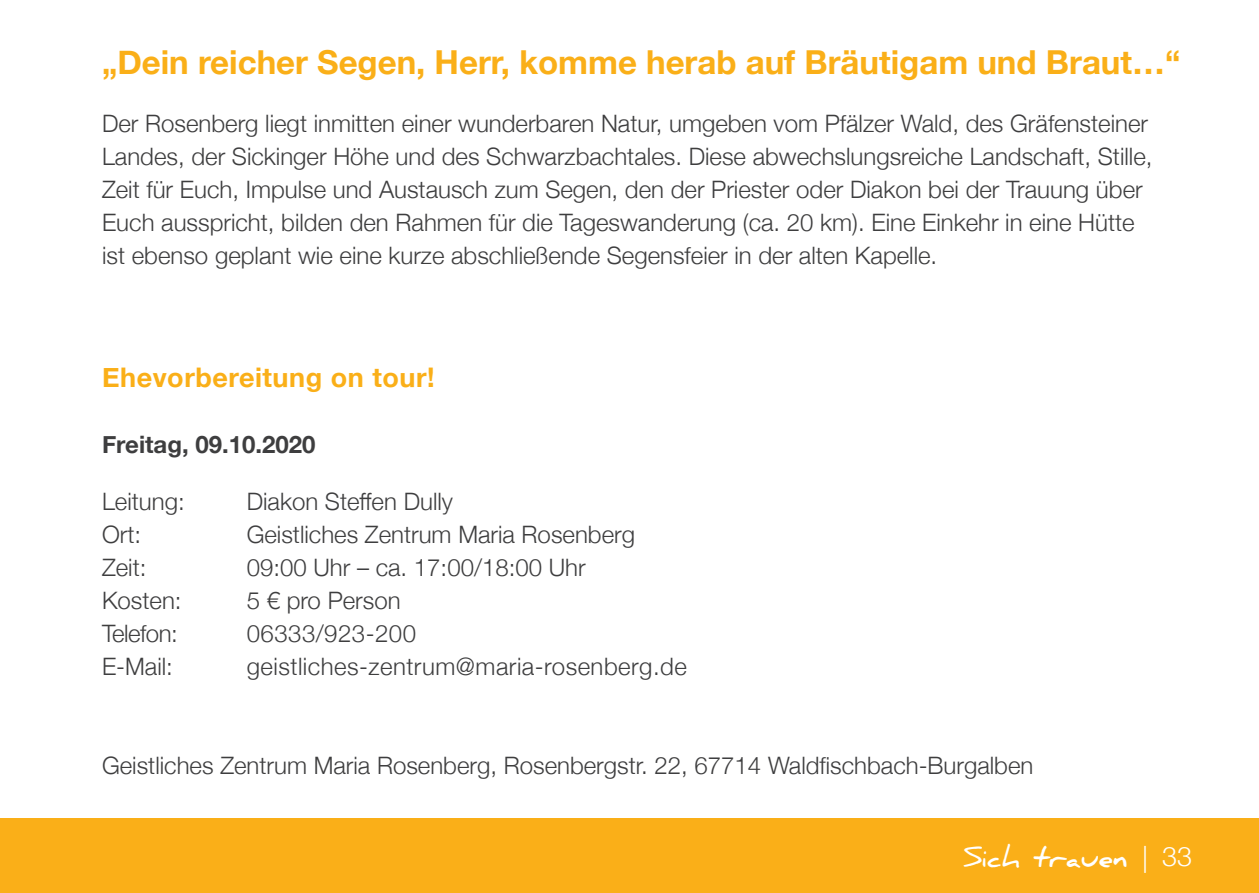
<style>
.page{position:relative;width:1259px;height:893px;background:#fff}
.page>*{position:absolute;margin:0;border:0;box-sizing:border-box;transform-origin:0 0}
.t1{font:700 33px "Helvetica Neue";color:#faaf18}
.t2{font:700 27px "Helvetica Neue";letter-spacing:.02em;color:#faaf18}
.t3{font:700 27px "Daniel";color:#fff}
.t4{font:300 27px "Helvetica Neue";color:#fff}
.t5{font:300 24px/33px "Helvetica Neue";color:#3e3e3f}
.t6{font:300 24px "Helvetica Neue";letter-spacing:.02em;color:#3e3e3f}
.t7{font:700 24px "Helvetica Neue";color:#3e3e3f}
.s1{font-family:"Helvetica Neue";font-weight:300}
</style>
<div class="page">
<div style="left:0;top:819px;width:1259px;height:74px;background:#faaf18"></div>
<h1 class="t1" style="left:102px;top:36px;width:1080px">„Dein reicher Segen, Herr, komme herab auf Bräutigam und Braut…“</h1>
<p class="t5" style="left:102px;top:105px;width:1052px">Der Rosenberg liegt inmitten einer wunderbaren Natur, umgeben vom Pfälzer Wald, des Gräfensteiner Landes, der Sickinger Höhe und des Schwarzbachtales. Diese abwechslungsreiche Landschaft, Stille, Zeit für Euch, Impulse und Austausch zum Segen, den der Priester oder Diakon bei der Trauung über Euch ausspricht, bilden den Rahmen für die Tageswanderung (ca. 20 km). Eine Einkehr in eine Hütte ist ebenso geplant wie eine kurze abschließende Segensfeier in der alten Kapelle.</p>
<p class="t2" style="left:102px;top:356px;width:334px">Ehevorbereitung on tour!</p>
<p class="t7" style="left:102px;top:425px;width:215px">Freitag, 09.10.2020</p>
<p class="t5" style="left:102px;top:483px;width:84px">Leitung:</p>
<p class="t5" style="left:247px;top:483px;width:208px">Diakon Steffen Dully</p>
<p class="t5" style="left:102px;top:516px;width:41px">Ort:</p>
<p class="t5" style="left:247px;top:516px;width:390px">Geistliches Zentrum Maria Rosenberg</p>
<p class="t5" style="left:102px;top:549px;width:46px">Zeit:</p>
<p class="t5" style="left:247px;top:549px;width:340px">09:00 Uhr – ca. 17:00/18:00 Uhr</p>
<p class="t5" style="left:102px;top:582px;width:81px">Kosten:</p>
<p class="t5" style="left:247px;top:582px;width:155px">5 € pro Person</p>
<p class="t5" style="left:102px;top:615px;width:77px">Telefon:</p>
<p class="t6" style="left:247px;top:614px;width:171px">06333/923-200</p>
<p class="t5" style="left:102px;top:648px;width:72px">E-Mail:</p>
<p class="t6" style="left:247px;top:647px;width:442px">geistliches-zentrum@maria-rosenberg.de</p>
<p class="t5" style="left:102px;top:747px;width:933px">Geistliches Zentrum Maria Rosenberg, Rosenbergstr. 22, 67714 Waldfischbach-Burgalben</p>
<p class="t3" style="left:963px;top:842px;width:186px">Sich trauen <span class="s1">|</span></p>
<p class="t4" style="left:1162px;top:835px;width:32px">33</p>
</div>
